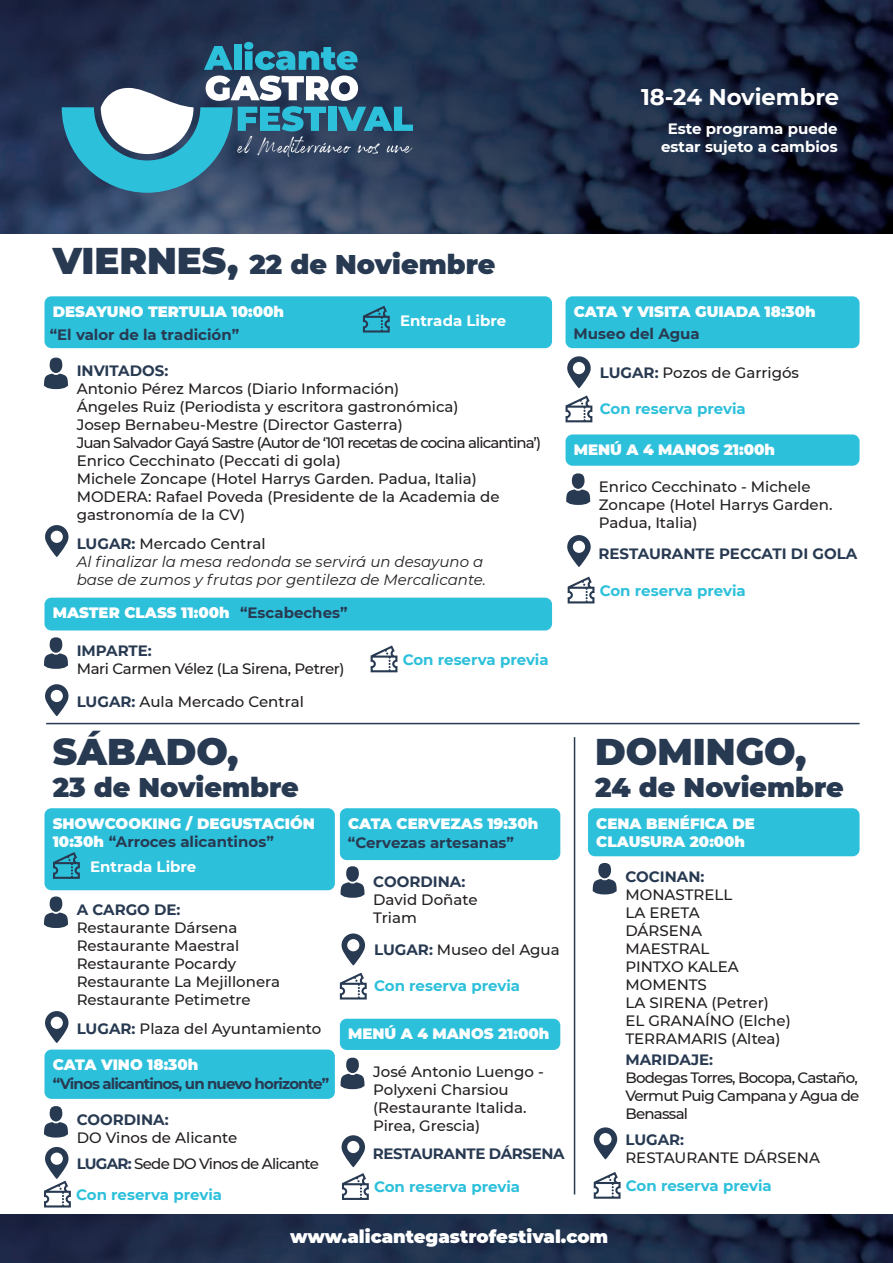
<style>
.page{position:relative;width:893px;height:1263px;background:#fff}
.page>*{position:absolute;margin:0;border:0;box-sizing:border-box;transform-origin:0 0}
.t1{font:900 37.2px "Montserrat";color:#283a52}
.t2{font:900 27px "Montserrat";color:#283a52}
.t3{font:700 22.65px "Montserrat";color:#fff}
.t4{font:900 18px "Montserrat";color:#fff}
.t5{font:500 15px/18px "Montserrat";color:#231f20}
.t6{font:900 15px/18px "Montserrat";color:#fff}
.t7{font:700 15px "Montserrat";color:#283a52}
.t8{font:700 15px "Montserrat";color:#2dc0db}
.t9{font:italic 15px/18px "Montserrat";color:#231f20}
.t10{font:700 15px/18px "Montserrat";color:#fff;text-align:center}
.t11{font:500 15px/32.4px "Montserrat";letter-spacing:-.025em;color:#231f20}
.t12{font:500 15px/26.4px "Montserrat";letter-spacing:-.05em;color:#231f20}
.t13{font:700 15px "Montserrat";letter-spacing:-.06em;color:#283a52}
.t14{font:700 15px "Montserrat";letter-spacing:-.025em;color:#283a52}
.s1{font-size:37.2px}
.s2{font-weight:700;font-style:normal;color:#283a52}
.s3{font-weight:500;font-style:normal}
.s4{font-weight:700;color:#283a52}
</style>
<div class="page">
<div style="left:588px;top:808px;width:272px;height:48px;background:#2dc0db;border-radius:7px"></div>
<img style="left:0;top:1215px;width:893px;height:48px">
<svg style="left:594px;top:1127px;width:23px;height:32px"></svg>
<div style="left:598px;top:863px;width:13px;height:15px;background:#283a52;border-radius:50%"></div>
<svg style="left:593px;top:879px;width:24px;height:15px"></svg>
<img style="left:0;top:0;width:893px;height:233px">
<div style="left:44px;top:296px;width:508px;height:52px;background:#2dc0db;border-radius:7px"></div>
<svg style="left:204px;top:46px;width:29px;height:24px"></svg>
<div style="left:234px;top:45px;width:7px;height:25px;background:#2dc0db"></div>
<svg style="left:244px;top:42px;width:114px;height:28px;background:#287994"></svg>
<svg style="left:62px;top:76px;width:351px;height:117px"></svg>
<svg style="left:45px;top:525px;width:23px;height:32px"></svg>
<div style="left:50px;top:358px;width:12px;height:15px;background:#283a52;border-radius:50%"></div>
<svg style="left:44px;top:374px;width:24px;height:15px"></svg>
<svg style="left:363px;top:306px;width:27px;height:27px"></svg>
<hr style="left:46px;top:723px;width:814px;height:1px;background:#283a52">
<hr style="left:574px;top:737px;width:1px;height:457px;background:#283a52">
<div style="left:566px;top:434px;width:294px;height:32px;background:#2dc0db;border-radius:7px"></div>
<svg style="left:567px;top:535px;width:24px;height:32px"></svg>
<div style="left:572px;top:473px;width:12px;height:16px;background:#283a52;border-radius:50%"></div>
<svg style="left:566px;top:489px;width:25px;height:16px"></svg>
<div style="left:566px;top:296px;width:294px;height:52px;background:#2dc0db;border-radius:7px"></div>
<svg style="left:567px;top:356px;width:24px;height:32px"></svg>
<svg style="left:566px;top:395px;width:26px;height:27px"></svg>
<div style="left:44px;top:598px;width:508px;height:32px;background:#2dc0db;border-radius:7px"></div>
<div style="left:50px;top:637px;width:12px;height:16px;background:#283a52;border-radius:50%"></div>
<svg style="left:44px;top:653px;width:24px;height:16px"></svg>
<svg style="left:45px;top:684px;width:23px;height:32px"></svg>
<svg style="left:371px;top:645px;width:26px;height:27px"></svg>
<svg style="left:568px;top:577px;width:26px;height:26px"></svg>
<div style="left:44px;top:808px;width:291px;height:82px;background:#2dc0db;border-radius:7px"></div>
<svg style="left:45px;top:1011px;width:23px;height:32px"></svg>
<div style="left:50px;top:896px;width:12px;height:16px;background:#283a52;border-radius:50%"></div>
<svg style="left:44px;top:912px;width:24px;height:16px"></svg>
<div style="left:44px;top:1049px;width:291px;height:50px;background:#2dc0db;border-radius:7px"></div>
<div style="left:50px;top:1106px;width:12px;height:15px;background:#283a52;border-radius:50%"></div>
<svg style="left:44px;top:1122px;width:24px;height:15px"></svg>
<svg style="left:44px;top:1147px;width:27px;height:60px"></svg>
<div style="left:340px;top:1019px;width:220px;height:31px;background:#2dc0db;border-radius:7px"></div>
<svg style="left:342px;top:1135px;width:23px;height:32px"></svg>
<div style="left:346px;top:1058px;width:13px;height:15px;background:#283a52;border-radius:50%"></div>
<svg style="left:341px;top:1074px;width:24px;height:15px"></svg>
<div style="left:340px;top:808px;width:220px;height:52px;background:#2dc0db;border-radius:7px"></div>
<svg style="left:342px;top:933px;width:23px;height:32px"></svg>
<div style="left:346px;top:866px;width:13px;height:16px;background:#283a52;border-radius:50%"></div>
<svg style="left:341px;top:882px;width:24px;height:16px"></svg>
<svg style="left:340px;top:973px;width:27px;height:26px"></svg>
<svg style="left:53px;top:852px;width:27px;height:27px"></svg>
<svg style="left:342px;top:1173px;width:27px;height:27px"></svg>
<svg style="left:594px;top:1172px;width:27px;height:27px"></svg>
<h3 class="t3" style="left:641px;top:80px;width:200px">18-24 Noviembre</h3>
<p class="t10" style="left:661px;top:119px;width:178px">Este programa puede estar sujeto a cambios</p>
<h2 class="t2" style="left:53px;top:244px;width:444px"><span class="s1">VIERNES,</span> 22 de Noviembre</h2>
<p class="t6" style="left:53px;top:302px;width:233px">DESAYUNO TERTULIA 10:00h</p>
<p class="t7" style="left:50px;top:323px;width:191px">“El valor de la tradición”</p>
<p class="t10" style="left:400px;top:311px;width:108px">Entrada Libre</p>
<p class="t7" style="left:77px;top:360px;width:93px">INVITADOS:</p>
<p class="t5" style="left:77px;top:379px;width:466px">Antonio Pérez Marcos (Diario Información)<br>Ángeles Ruiz (Periodista y escritora gastronómica)<br>Josep Bernabeu-Mestre (Director Gasterra)<br>Juan Salvador Gayá Sastre (Autor de ‘101 recetas de cocina alicantina’)<br>Enrico Cecchinato (Peccati di gola)<br>Michele Zoncape (Hotel Harrys Garden. Padua, Italia)<br>MODERA: Rafael Poveda (Presidente de la Academia de gastronomía de la CV)</p>
<p class="t9" style="left:77px;top:534px;width:411px"><span class="s2">LUGAR:</span> <span class="s3">Mercado Central<br></span>Al finalizar la mesa redonda se servirá un desayuno a base de zumos y frutas por gentileza de Mercalicante.</p>
<p class="t7" style="left:240px;top:602px;width:109px">“Escabeches”</p>
<p class="t6" style="left:53px;top:603px;width:178px">MASTER CLASS 11:00h</p>
<p class="t7" style="left:77px;top:640px;width:77px">IMPARTE:</p>
<p class="t11" style="left:77px;top:652px;width:269px">Mari Carmen Vélez (La Sirena, Petrer)<br><span class="s4">LUGAR:</span> Aula Mercado Central</p>
<h1 class="t1" style="left:53px;top:724px;width:187px">SÁBADO,</h1>
<h2 class="t2" style="left:53px;top:767px;width:248px">23 de Noviembre</h2>
<p class="t8" style="left:403px;top:649px;width:147px">Con reserva previa</p>
<p class="t6" style="left:574px;top:302px;width:243px">CATA Y VISITA GUIADA 18:30h</p>
<p class="t7" style="left:574px;top:323px;width:128px">Museo del Agua</p>
<p class="t5" style="left:600px;top:363px;width:201px"><span class="s4">LUGAR:</span> Pozos de Garrigós</p>
<p class="t8" style="left:600px;top:398px;width:147px">Con reserva previa</p>
<p class="t6" style="left:574px;top:440px;width:203px">MENÚ A 4 MANOS 21:00h</p>
<p class="t5" style="left:599px;top:477px;width:235px">Enrico Cecchinato - Michele<br>Zoncape (Hotel Harrys Garden.<br>Padua, Italia)</p>
<p class="t7" style="left:599px;top:543px;width:260px">RESTAURANTE PECCATI DI GOLA</p>
<p class="t8" style="left:600px;top:580px;width:147px">Con reserva previa</p>
<h1 class="t1" style="left:595px;top:724px;width:213px">DOMINGO,</h1>
<h2 class="t2" style="left:595px;top:767px;width:250px">24 de Noviembre</h2>
<p class="t6" style="left:53px;top:814px;width:264px">SHOWCOOKING / DEGUSTACIÓN<br>10:30h <span class="s4">“Arroces alicantinos”</span></p>
<p class="t10" style="left:90px;top:857px;width:108px">Entrada Libre</p>
<p class="t7" style="left:77px;top:899px;width:105px">A CARGO DE:</p>
<p class="t5" style="left:77px;top:918px;width:205px">Restaurante Dársena<br>Restaurante Maestral<br>Restaurante Pocardy<br>Restaurante La Mejillonera<br>Restaurante Petimetre</p>
<p class="t5" style="left:77px;top:1018px;width:246px"><span class="s4">LUGAR:</span> Plaza del Ayuntamiento</p>
<p class="t6" style="left:53px;top:1055px;width:147px">CATA VINO 18:30h</p>
<p class="t13" style="left:53px;top:1073px;width:278px">“Vinos alicantinos, un nuevo horizonte”</p>
<p class="t7" style="left:77px;top:1109px;width:94px">COORDINA:</p>
<p class="t12" style="left:77px;top:1124px;width:244px">DO Vinos de Alicante<br><span class="s4">LUGAR:</span> Sede DO Vinos de Alicante</p>
<p class="t8" style="left:76px;top:1184px;width:147px">Con reserva previa</p>
<p class="t6" style="left:348px;top:813px;width:192px">CATA CERVEZAS 19:30h</p>
<p class="t7" style="left:348px;top:832px;width:168px">“Cervezas artesanas”</p>
<p class="t7" style="left:373px;top:870px;width:94px">COORDINA:</p>
<p class="t5" style="left:373px;top:890px;width:106px">David Doñate<br>Triam</p>
<p class="t5" style="left:374px;top:940px;width:187px"><span class="s4">LUGAR:</span> Museo del Agua</p>
<p class="t8" style="left:374px;top:975px;width:147px">Con reserva previa</p>
<p class="t6" style="left:348px;top:1024px;width:203px">MENÚ A 4 MANOS 21:00h</p>
<p class="t5" style="left:373px;top:1061px;width:172px">José Antonio Luengo -<br>Polyxeni Charsiou (Restaurante Italida.<br>Pirea, Grescia)</p>
<p class="t14" style="left:373px;top:1143px;width:193px">RESTAURANTE DÁRSENA</p>
<p class="t6" style="left:596px;top:813px;width:160px">CENA BENÉFICA DE<br>CLAUSURA 20:00h</p>
<p class="t7" style="left:625px;top:866px;width:81px">COCINAN:</p>
<p class="t5" style="left:625px;top:885px;width:167px">MONASTRELL<br>LA ERETA<br>DÁRSENA<br>MAESTRAL<br>PINTXO KALEA<br>MOMENTS<br>LA SIRENA (Petrer)<br>EL GRANAÍNO (Elche)<br>TERRAMARIS (Altea)</p>
<p class="t7" style="left:625px;top:1049px;width:89px">MARIDAJE:</p>
<p class="t5" style="left:625px;top:1068px;width:236px;text-align:justify">Bodegas Torres, Bocopa, Castaño, Vermut Puig Campana y Agua de Benassal</p>
<p class="t7" style="left:625px;top:1129px;width:60px">LUGAR:</p>
<p class="t5" style="left:625px;top:1148px;width:196px">RESTAURANTE DÁRSENA</p>
<p class="t8" style="left:374px;top:1176px;width:147px">Con reserva previa</p>
<p class="t8" style="left:626px;top:1175px;width:147px">Con reserva previa</p>
<p class="t4" style="left:290px;top:1223px;width:320px">www.alicantegastrofestival.com</p>
</div>
